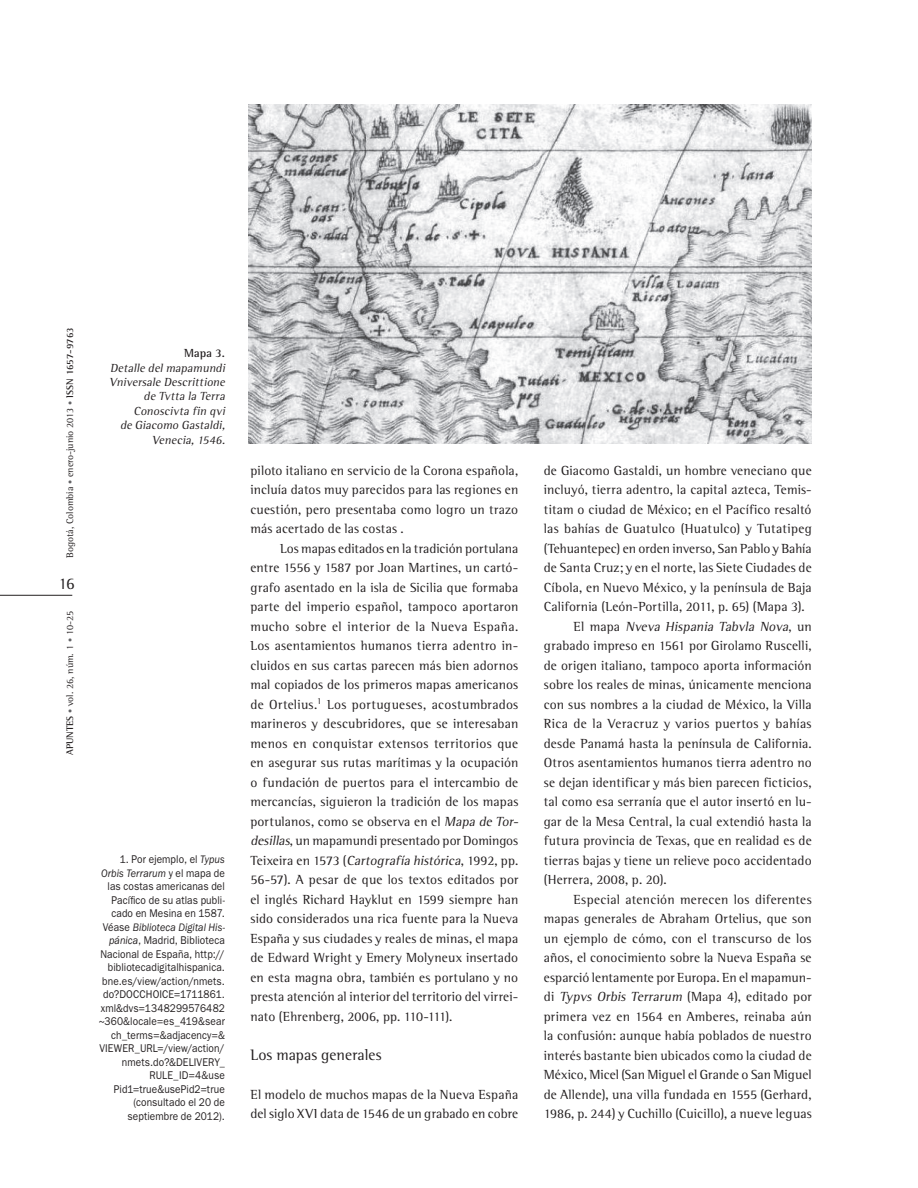
<style>
.page{position:relative;width:918px;height:1188px;background:#fff}
.page>*{position:absolute;margin:0;border:0;box-sizing:border-box;transform-origin:0 0}
.t1{font:16.5px "Agfa Rotis Semi Serif";color:#231f20}
.t2{font:15.75px "Agfa Rotis Semi Serif";letter-spacing:.005em;color:#231f20}
.t3{font:13.5px/19.5px "Agfa Rotis Semi Serif";letter-spacing:.01em;color:#231f20}
.t4{font:italic 13.5px "Agfa Rotis Semi Serif";letter-spacing:.02em;color:#231f20}
.t5{font:italic 12px/14.4px "Agfa Rotis Semi Serif";letter-spacing:.045em;color:#231f20;text-align:right}
.t6{font:700 12px "Agfa Rotis Semi Serif";color:#231f20}
.t7{font:11.25px/13.5px "ITC Franklin Gothic Std";letter-spacing:.01em;color:#231f20;text-align:right;scale:.9 1}
.t8{font:9.75px "Agfa Rotis Semi Serif";color:#231f20}
.s1{font-size:8.25px;color:#636366}
.s2{font-weight:700}
.s3{font-style:italic}
.s4{font-style:normal}
</style>
<div class="page">
<hr style="left:0;top:595px;width:72px;height:1px;background:#231f20">
<img style="left:249px;top:104px;width:563px;height:340px">
<p class="t8" style="left:64px;top:558px;width:232px;rotate:-90deg">Bogotá, Colombia <span class="s1">•</span> enero-junio 2013 <span class="s1">•</span> <span class="s2">ISSN 1657-9763</span></p>
<p class="t1" style="left:59px;top:574px;width:18px">16</p>
<p class="t8" style="left:64px;top:755px;width:145px;rotate:-90deg"><span class="s2">APUNTES</span> <span class="s1">•</span> vol. 26, núm. 1 <span class="s1">•</span> 10-25</p>
<p class="t6" style="left:184px;top:346px;width:42px">Mapa 3.</p>
<p class="t5" style="left:109px;top:360px;width:120px">Detalle delmapamundi<br>Vniversale Descrittione de Tvtta la Terra<br>Conoscivta fin qvi<br>de Giacomo Gastaldi,<br>Venecia,1546.</p>
<p class="t7" style="left:99px;top:853px;width:142px">1. Por ejemplo, el <span class="s3">Typus<br>Orbis Terrarum</span> y el mapa de las costas americanas del<br>Pacífico de su atlas publi&shy;cado en Mesina en 1587.<br>Véase <span class="s3">Biblioteca Digital His&shy;pánica</span>, Madrid, Biblioteca<br>Nacional de España, http:// bibliotecadigitalhispanica. bne.es/view/action/nmets. do?DOCCHOICE=1711861. xml&amp;dvs=1348299576482 ~360&amp;locale=es_419&amp;sear ch_terms=&amp;adjacency=&amp;<br>VIEWER_URL=/view/action/ nmets.do?&amp;DELIVERY_<br>RULE_ID=4&amp;use<br>Pid1=true&amp;usePid2=true (consultado el 20 de septiembre de 2012).</p>
<p class="t3" style="left:250px;top:460px;width:269px;text-align:justify">piloto italiano en servicio de la Corona española, incluía datos muy parecidos para las regiones en cuestión, pero presentaba como logro un trazo más acertado de las costas .</p>
<p class="t3" style="left:250px;top:538px;width:272px;text-indent:30px">Los mapas editados en la tradición portulana entre 1556 y 1587 por Joan Martines, un cartó&shy;grafo asentado en la isla de Sicilia que formaba parte del imperio español, tampoco aportaron mucho sobre el interior de la Nueva España.<br>Los asentamientos humanos tierra adentro in&shy;cluidos en sus cartas parecen más bien adornos mal copiados de los primeros mapas americanos de Ortelius.<sup>1</sup> Los portugueses, acostumbrados marineros y descubridores, que se interesaban menos en conquistar extensos territorios que en asegurar sus rutas marítimas y la ocupación o fundación de puertos para el intercambio de mercancías, siguieron la tradición de los mapas portulanos, como se observa en el <span class="s3">Mapa de Tor&shy;desillas</span>, un mapamundi presentado por Domingos Teixeira en 1573 (<span class="s3">Cartografía histórica</span>, 1992, pp.<br>56-57). A pesar de que los textos editados por el inglés Richard Hayklut en 1599 siempre han sido considerados una rica fuente para la Nueva España y sus ciudades y reales de minas, el mapa de Edward Wright y Emery Molyneux insertado en esta magna obra, también es portulano y no presta atención al interior del territorio del virrei&shy;nato (Ehrenberg, 2006, pp. 110-111).</p>
<p class="t2" style="left:250px;top:1045px;width:133px">Los mapas generales</p>
<p class="t3" style="left:250px;top:1084px;width:269px">El modelo de muchos mapas de la Nueva España del siglo XVI data de 1546 de un grabado en cobre</p>
<p class="t3" style="left:544px;top:460px;width:269px">de Giacomo Gastaldi, un hombre veneciano que</p>
<p class="t3" style="left:544px;top:480px;width:269px">incluyó, tierra adentro, la capital azteca, Temis-</p>
<p class="t3" style="left:544px;top:499px;width:269px">titam o ciudad de México; en el Pacífico resaltó</p>
<p class="t3" style="left:544px;top:519px;width:269px">las bahías de Guatulco (Huatulco) y Tutatipeg</p>
<p class="t3" style="left:544px;top:538px;width:269px">(Tehuantepec) en orden inverso, San Pablo y Bahía</p>
<p class="t3" style="left:544px;top:558px;width:269px">de Santa Cruz; y en el norte, las Siete Ciudades de</p>
<p class="t3" style="left:544px;top:577px;width:269px">Cíbola, en Nuevo México, y la península de Baja</p>
<p class="t3" style="left:544px;top:597px;width:262px">California (León-Portilla, 2011, p. 65) (Mapa 3).</p>
<p class="t4" style="left:574px;top:618px;width:240px"><span class="s4">E l m a p a</span> Nveva Hispania Tabvla Nova<span class="s4">, u n</span></p>
<p class="t3" style="left:544px;top:636px;width:269px">grabado impreso en 1561 por Girolamo Ruscelli,</p>
<p class="t3" style="left:544px;top:655px;width:269px">de origen italiano, tampoco aporta información</p>
<p class="t3" style="left:544px;top:675px;width:269px">sobre los reales de minas, únicamente menciona</p>
<p class="t3" style="left:544px;top:694px;width:269px">con sus nombres a la ciudad de México, la Villa</p>
<p class="t3" style="left:544px;top:714px;width:269px">Rica de la Veracruz y varios puertos y bahías</p>
<p class="t3" style="left:544px;top:733px;width:269px">desde Panamá hasta la península de California.</p>
<p class="t3" style="left:544px;top:753px;width:269px">Otros asentamientos humanos tierra adentro no</p>
<p class="t3" style="left:544px;top:772px;width:269px">se dejan identificar y más bien parecen ficticios,</p>
<p class="t3" style="left:544px;top:792px;width:269px">tal como esa serranía que el autor insertó en lu-</p>
<p class="t3" style="left:544px;top:811px;width:269px">gar de la Mesa Central, la cual extendió hasta la</p>
<p class="t3" style="left:544px;top:831px;width:269px">futura provincia de Texas, que en realidad es de</p>
<p class="t3" style="left:544px;top:850px;width:269px">tierras bajas y tiene un relieve poco accidentado</p>
<p class="t3" style="left:544px;top:870px;width:124px">(Herrera, 2008, p. 20).</p>
<p class="t3" style="left:574px;top:889px;width:240px">Especial atención merecen los diferentes</p>
<p class="t3" style="left:544px;top:909px;width:269px">mapas generales de Abraham Ortelius, que son</p>
<p class="t3" style="left:544px;top:928px;width:269px">un ejemplo de cómo, con el transcurso de los</p>
<p class="t3" style="left:544px;top:948px;width:269px">años, el conocimiento sobre la Nueva España se</p>
<p class="t3" style="left:544px;top:967px;width:269px">esparció lentamente por Europa. En el mapamun-</p>
<p class="t3" style="left:544px;top:987px;width:269px">di <span class="s3">Typvs Orbis Terrarum</span> (Mapa 4), editado por</p>
<p class="t3" style="left:544px;top:1006px;width:269px">primera vez en 1564 en Amberes, reinaba aún</p>
<p class="t3" style="left:544px;top:1026px;width:269px">la confusión: aunque había poblados de nuestro</p>
<p class="t3" style="left:544px;top:1045px;width:269px">interés bastante bien ubicados como la ciudad de</p>
<p class="t3" style="left:544px;top:1065px;width:269px">México, Micel (San Miguel el Grande o San Miguel</p>
<p class="t3" style="left:544px;top:1084px;width:269px">de Allende), una villa fundada en 1555 (Gerhard,</p>
<p class="t3" style="left:544px;top:1104px;width:269px">1986, p. 244) y Cuchillo (Cuicillo), a nueve leguas</p>
</div>
